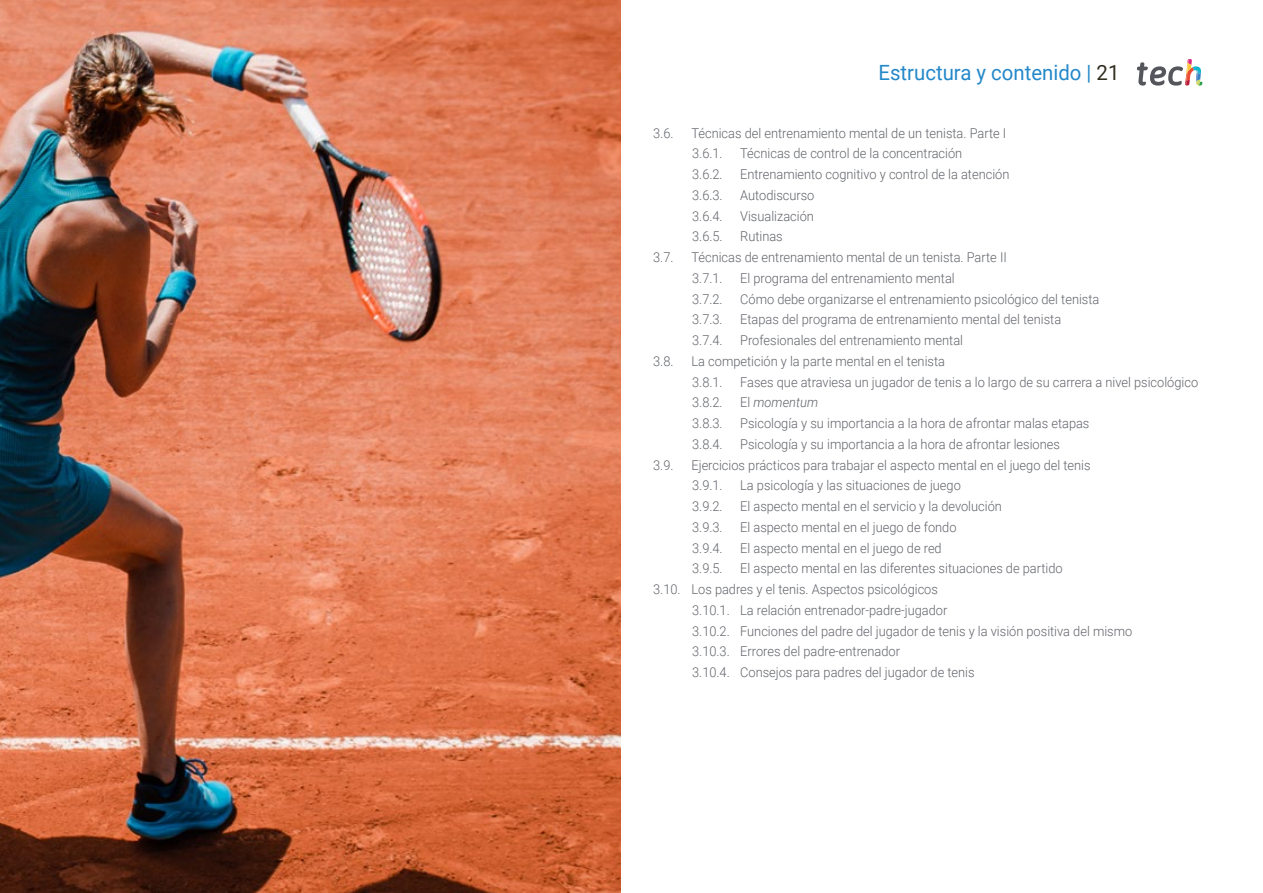
<style>
.page{position:relative;width:1263px;height:893px;background:#fff}
.page>*{position:absolute;margin:0;border:0;box-sizing:border-box;transform-origin:0 0}
.t1{font:21px "Roboto";color:#2488c9}
.t2{font:300 13.5px/20.7px "Roboto";color:#61646a;scale:.95 1}
.t3{font:italic 300 13.5px "Roboto";color:#61646a;scale:.95 1}
.s1{color:#312e20}
.s2{font-style:normal}
</style>
<div class="page">
<img style="left:0;top:0;width:621px;height:893px">
<svg style="left:1137px;top:59px;width:65px;height:27px"></svg>
<h1 class="t1" style="left:878px;top:57px;width:242px">Estructura y contenido | <span class="s1">21</span></h1>
<p class="t2" style="left:653px;top:122px;width:23px">3.6.</p>
<p class="t2" style="left:691px;top:122px;width:333px">Técnicas del entrenamiento mental de un tenista. Parte I<br>3.6.1.</p>
<p class="t2" style="left:740px;top:143px;width:235px">Técnicas de control de la concentración</p>
<p class="t2" style="left:692px;top:164px;width:34px">3.6.2.</p>
<p class="t2" style="left:740px;top:164px;width:285px">Entrenamiento cognitivo y control de la atención</p>
<p class="t2" style="left:692px;top:184px;width:34px">3.6.3.</p>
<p class="t2" style="left:740px;top:184px;width:80px">Autodiscurso</p>
<p class="t2" style="left:692px;top:205px;width:34px">3.6.4.</p>
<p class="t2" style="left:740px;top:205px;width:79px">Visualización</p>
<p class="t2" style="left:692px;top:226px;width:34px">3.6.5.</p>
<p class="t2" style="left:740px;top:226px;width:46px">Rutinas</p>
<p class="t2" style="left:653px;top:247px;width:23px">3.7.</p>
<p class="t2" style="left:691px;top:247px;width:333px">Técnicas de entrenamiento mental de un tenista. Parte II<br>3.7.1.</p>
<p class="t2" style="left:740px;top:267px;width:227px">El programa del entrenamiento mental</p>
<p class="t2" style="left:692px;top:288px;width:34px">3.7.2.</p>
<p class="t2" style="left:740px;top:288px;width:380px">Cómo debe organizarse el entrenamiento psicológico del tenista</p>
<p class="t2" style="left:692px;top:309px;width:34px">3.7.3.</p>
<p class="t2" style="left:740px;top:309px;width:339px">Etapas del programa de entrenamiento mental del tenista</p>
<p class="t2" style="left:692px;top:330px;width:34px">3.7.4.</p>
<p class="t2" style="left:740px;top:330px;width:236px">Profesionales del entrenamiento mental</p>
<p class="t2" style="left:653px;top:350px;width:23px">3.8.</p>
<p class="t2" style="left:691px;top:350px;width:268px">La competición y la parte mental en el tenista<br>3.8.1.</p>
<p class="t2" style="left:740px;top:371px;width:484px">Fases que atraviesa un jugador de tenis a lo largo de su carrera a nivel psicológico</p>
<p class="t2" style="left:692px;top:392px;width:34px">3.8.2.</p>
<p class="t3" style="left:740px;top:393px;width:84px"><span class="s2">El</span> momentum</p>
<p class="t2" style="left:692px;top:413px;width:34px">3.8.3.</p>
<p class="t2" style="left:740px;top:413px;width:369px">Psicología y su importancia a la hora de afrontar malas etapas</p>
<p class="t2" style="left:692px;top:433px;width:34px">3.8.4.</p>
<p class="t2" style="left:740px;top:433px;width:338px">Psicología y su importancia a la hora de afrontar lesiones</p>
<p class="t2" style="left:653px;top:454px;width:23px">3.9.</p>
<p class="t2" style="left:691px;top:454px;width:422px">Ejercicios prácticos para trabajar el aspecto mental en el juego del tenis<br>3.9.1.</p>
<p class="t2" style="left:740px;top:475px;width:234px">La psicología y las situaciones de juego</p>
<p class="t2" style="left:692px;top:496px;width:34px">3.9.2.</p>
<p class="t2" style="left:740px;top:496px;width:277px">El aspecto mental en el servicio y la devolución</p>
<p class="t2" style="left:692px;top:516px;width:34px">3.9.3.</p>
<p class="t2" style="left:740px;top:516px;width:229px">El aspecto mental en el juego de fondo</p>
<p class="t2" style="left:692px;top:537px;width:34px">3.9.4.</p>
<p class="t2" style="left:740px;top:537px;width:214px">El aspecto mental en el juego de red</p>
<p class="t2" style="left:692px;top:558px;width:34px">3.9.5.</p>
<p class="t2" style="left:740px;top:558px;width:341px">El aspecto mental en las diferentes situaciones de partido</p>
<p class="t2" style="left:653px;top:579px;width:301px">3.10. Los padres y el tenis. Aspectos psicológicos</p>
<p class="t2" style="left:692px;top:599px;width:270px">3.10.1. La relación entrenador-padre-jugador</p>
<p class="t2" style="left:692px;top:620px;width:465px">3.10.2. Funciones del padre del jugador de tenis y la visión positiva del mismo</p>
<p class="t2" style="left:692px;top:641px;width:220px">3.10.3. Errores del padre-entrenador</p>
<p class="t2" style="left:692px;top:662px;width:299px">3.10.4. Consejos para padres del jugador de tenis</p>
</div>
